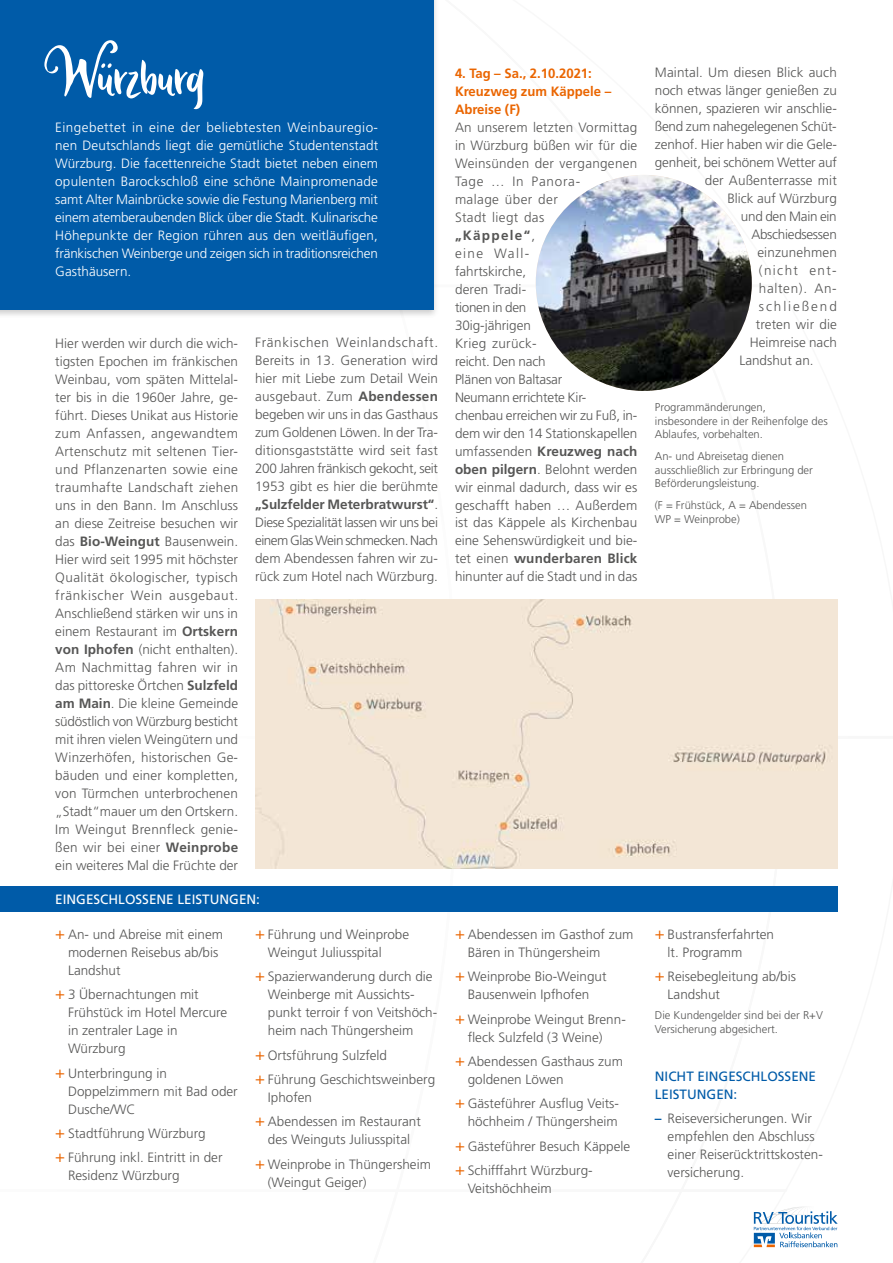
<style>
.page{position:relative;width:893px;height:1263px;background:#fff}
.page>*{position:absolute;margin:0;border:0;box-sizing:border-box;transform-origin:0 0}
.t1{font:75px "Fontbox Lemonade Stand";color:#fff}
.t2{font:300 13.5px/18px "Frutiger LT Pro";color:#565655}
.t3{font:300 13.5px/18px "Frutiger LT Pro";letter-spacing:-.015em;color:#fff;text-align:justify}
.t4{font:700 13.5px/18px "Frutiger LT Pro";color:#ea6500}
.t5{font:13.5px/18px "Frutiger LT Pro";color:#005ba8}
.t6{font:300 13.5px "Frutiger LT Pro";letter-spacing:-.02em;color:#565655}
.t7{font:13.5px "Frutiger LT Pro";color:#fff}
.t8{font:300 13.5px "Frutiger LT Pro";letter-spacing:.05em;color:#565655}
.t9{font:300 13.5px "Frutiger LT Pro";letter-spacing:.105em;color:#565655}
.t10{font:300 13.5px "Frutiger LT Pro";letter-spacing:.14em;color:#565655}
.t11{font:300 11.25px/13.5px "Frutiger LT Pro";color:#565655}
.s1{font-weight:700}
.s2{font-size:16.5px;color:#ea6500}
.s3{font-family:"Frutiger";font-weight:700;color:#005ba8}
</style>
<div class="page">
<div style="left:0;top:0;width:440px;height:319px;background:#000;opacity:.2"></div>
<div style="left:0;top:0;width:434px;height:310px;background:#005ba8"></div>
<svg style="left:753px;top:1207px;width:85px;height:41px"></svg>
<div style="left:255px;top:600px;width:583px;height:269px;background:#f3e6d6"></div>
<img style="left:536px;top:175px;width:216px;height:216px;border-radius:108px">
<div style="left:0;top:887px;width:838px;height:25px;background:#005ba8"></div>
<h1 class="t1" style="left:55px;top:35px;width:151px">Würzburg</h1>
<p class="t3" style="left:55px;top:118px;width:324px">Eingebettet in eine der beliebtesten Weinbauregio&shy;nen Deutschlands liegt die gemütliche Studentenstadt Würzburg. Die facettenreiche Stadt bietet neben einem opulenten Barockschloß eine schöne Mainpromenade samt Alter Mainbrücke sowie die Festung Marienberg mit einem atemberaubenden Blick über die Stadt. Kulinarische Höhepunkte der Region rühren aus den weitläufigen, fränkischen Weinberge und zeigen sich in traditionsreichen Gasthäusern.</p>
<p class="t2" style="left:55px;top:334px;width:184px;text-align:justify">Hier werden wir durch die wich&shy;tigsten Epochen im fränkischen Weinbau, vom späten Mittelal&shy;ter bis in die 1960er Jahre, ge&shy;führt. Dieses Unikat aus Historie zum Anfassen, angewandtem Artenschutz mit seltenen Tier&shy;und Pflanzenarten sowie eine traumhafte Landschaft ziehen uns in den Bann. Im Anschluss an diese Zeitreise besuchen wir das <span class="s1">Bio-Weingut</span> Bausenwein.<br>Hier wird seit 1995 mit höchster Qualität ökologischer, typisch fränkischer Wein ausgebaut.<br>Anschließend stärken wir uns in einem Restaurant im <span class="s1">Ortskern von Iphofen</span> (nicht enthalten).<br>Am Nachmittag fahren wir in das pittoreske Örtchen <span class="s1">Sulzfeld am Main</span>. Die kleine Gemeinde südöstlich von Würzburg besticht mit ihren vielen Weingütern und Winzerhöfen, historischen Ge&shy;bäuden und einer kompletten, von Türmchen unterbrochenen „Stadt“mauer um den Ortskern.<br>Im Weingut Brennfleck genie&shy;ßen wir bei einer <span class="s1">Weinprobe </span>ein weiteres Mal die Früchte der</p>
<p class="t2" style="left:255px;top:334px;width:184px;text-align:justify">Fränkischen Weinlandschaft.<br>Bereits in 13. Generation wird hier mit Liebe zum Detail Wein ausgebaut. Zum <span class="s1">Abendessen </span>begeben wir uns in das Gasthaus zum Goldenen Löwen. In der Tra&shy;ditionsgaststätte wird seit fast 200 Jahren fränkisch gekocht, seit 1953 gibt es hier die berühmte <span class="s1">„Sulzfelder Meterbratwurst“</span>.<br>Diese Spezialität lassen wir uns bei einem Glas Wein schmecken. Nach dem Abendessen fahren wir zu&shy;rück zum Hotel nach Würzburg.</p>
<p class="t7" style="left:55px;top:891px;width:206px">EINGESCHLOSSENE LEISTUNGEN:</p>
<p class="t2" style="left:68px;top:925px;width:157px;text-indent:-13px"><span class="s2">+</span> An- und Abreise mit einem modernen Reisebus ab/bis<br>Landshut</p>
<p class="t2" style="left:68px;top:985px;width:161px;text-indent:-13px"><span class="s2">+</span> 3 Übernachtungen mit<br>Frühstück im Hotel Mercure in zentraler Lage in<br>Würzburg</p>
<p class="t2" style="left:68px;top:1064px;width:171px;text-indent:-13px"><span class="s2">+</span> Unterbringung in<br>Doppelzimmern mit Bad oder<br>Dusche/WC</p>
<p class="t2" style="left:55px;top:1121px;width:169px;line-height:24.5px"><span class="s2">+</span> Stadtführung Würzburg<br><span class="s2">+</span> Führung inkl. Eintritt in der</p>
<p class="t2" style="left:68px;top:1167px;width:113px">Residenz Würzburg</p>
<p class="t2" style="left:268px;top:925px;width:143px;text-indent:-13px"><span class="s2">+</span> Führung und Weinprobe<br>Weingut Juliusspital</p>
<p class="t2" style="left:268px;top:967px;width:171px;text-indent:-13px"><span class="s2">+</span> Spazierwanderung durch die<br>Weinberge mit Aussichts&shy;punkt terroir f von Veitshöch&shy;heim nach Thüngersheim</p>
<p class="t2" style="left:255px;top:1043px;width:182px;line-height:24.5px"><span class="s2">+</span> Ortsführung Sulzfeld<br><span class="s2">+</span> Führung Geschichtsweinberg</p>
<p class="t2" style="left:255px;top:1085px;width:167px;line-height:24.5px;text-indent:13px">Iphofen<br><span class="s2">+</span> Abendessen im Restaurant</p>
<p class="t2" style="left:255px;top:1127px;width:177px;line-height:24.5px;text-align:center">des Weinguts Juliusspital<br><span class="s2">+</span> Weinprobe in Thüngersheim</p>
<p class="t2" style="left:268px;top:1173px;width:100px">(Weingut Geiger)</p>
<p class="t4" style="left:455px;top:64px;width:158px">4. Tag – Sa., 2.10.2021:<br>Kreuzweg zum Käppele –<br>Abreise (F)</p>
<p class="t2" style="left:455px;top:118px;width:184px">An unserem letzten Vormittag in Würzburg büßen wir für die<br>Weinsünden der vergangenen<br>Tage … In Panora-<br>malage über der<br>Stadt liegt das<br><span class="s1">„Käppele“</span>,<br>eine Wall-<br>fahrtskirche,<br>deren Tradi-<br>tionen in den<br>30ig-jährigen<br>Krieg zurück-<br>reicht. Den nach<br>Plänen von Baltasar<br>Neumann errichtete Kir&shy;chenbau erreichen wir zu Fuß, in&shy;dem wir den 14 Stationskapellen umfassenden <span class="s1">Kreuzweg nach oben pilgern</span>. Belohnt werden wir einmal dadurch, dass wir es geschafft haben … Außerdem ist das Käppele als Kirchenbau eine Sehenswürdigkeit und bie&shy;tet einen <span class="s1">wunderbaren Blick </span>hinunter auf die Stadt und in das</p>
<p class="t2" style="left:468px;top:925px;width:167px;text-indent:-13px"><span class="s2">+</span> Abendessen im Gasthof zum<br>Bären in Thüngersheim</p>
<p class="t2" style="left:455px;top:967px;width:153px;text-align:center"><span class="s2">+</span> Weinprobe Bio-Weingut<br>Bausenwein Ipfhofen</p>
<p class="t2" style="left:468px;top:1010px;width:160px;text-indent:-13px"><span class="s2">+</span> Weinprobe Weingut Brenn&shy;fleck Sulzfeld (3 Weine)</p>
<p class="t2" style="left:468px;top:1052px;width:157px;text-indent:-13px"><span class="s2">+</span> Abendessen Gasthaus zum goldenen Löwen</p>
<p class="t2" style="left:455px;top:1095px;width:166px;text-align:right"><span class="s2">+</span> Gästeführer Ausflug Veits&shy;höchheim / Thüngersheim</p>
<p class="t2" style="left:455px;top:1134px;width:177px;line-height:24.5px"><span class="s2">+</span> Gästeführer Besuch Käppele <span class="s2">+</span> Schifffahrt Würzburg-</p>
<p class="t2" style="left:468px;top:1179px;width:86px">Veitshöchheim</p>
<p class="t2" style="left:655px;top:64px;width:184px">Maintal. Um diesen Blick auch</p>
<p class="t2" style="left:655px;top:82px;width:183px">noch etwas länger genießen zu</p>
<p class="t2" style="left:655px;top:100px;width:183px">können, spazieren wir anschlie-</p>
<p class="t2" style="left:655px;top:118px;width:183px">ßend zum nahegelegenen Schüt-</p>
<p class="t2" style="left:655px;top:136px;width:184px">zenhof. Hier haben wir die Gele-</p>
<p class="t2" style="left:655px;top:154px;width:184px">genheit, bei schönem Wetter auf</p>
<p class="t2" style="left:705px;top:172px;width:133px">der Außenterrasse mit</p>
<p class="t2" style="left:727px;top:190px;width:111px">Blick auf Würzburg</p>
<p class="t6" style="left:741px;top:209px;width:97px">und den Main ein</p>
<p class="t6" style="left:751px;top:227px;width:87px">Abschiedsessen</p>
<p class="t2" style="left:757px;top:244px;width:81px">einzunehmen</p>
<p class="t9" style="left:759px;top:263px;width:79px">(nicht ent-</p>
<p class="t8" style="left:759px;top:281px;width:79px">halten). An-</p>
<p class="t10" style="left:759px;top:299px;width:80px">schließend</p>
<p class="t2" style="left:756px;top:316px;width:83px">treten wir die</p>
<p class="t2" style="left:750px;top:334px;width:89px">Heimreise nach</p>
<p class="t2" style="left:739px;top:352px;width:76px">Landshut an.</p>
<p class="t11" style="left:655px;top:401px;width:174px">Programmänderungen, insbesondere in der Reihenfolge des<br>Ablaufes, vorbehalten.</p>
<p class="t11" style="left:655px;top:450px;width:160px">An- und Abreisetag dienen ausschließlich zur Erbringung der<br>Beförderungsleistung.</p>
<p class="t11" style="left:655px;top:499px;width:154px">(F = Frühstück, A = Abendessen<br>WP = Weinprobe)</p>
<p class="t2" style="left:668px;top:925px;width:108px;text-indent:-13px"><span class="s2">+</span> Bustransferfahrten lt. Programm</p>
<p class="t2" style="left:668px;top:967px;width:130px;text-indent:-13px"><span class="s2">+</span> Reisebegleitung ab/bis<br>Landshut</p>
<p class="t11" style="left:655px;top:1008px;width:170px">Die Kundengelder sind bei der R+V<br>Versicherung abgesichert.</p>
<p class="t5" style="left:655px;top:1067px;width:163px">NICHT EINGESCHLOSSENE<br>LEISTUNGEN:</p>
<p class="t2" style="left:668px;top:1110px;width:157px;text-indent:-13px"><span class="s3">–</span> Reiseversicherungen. Wir empfehlen den Abschluss einer Reiserücktrittskosten&shy;versicherung.</p>
</div>
